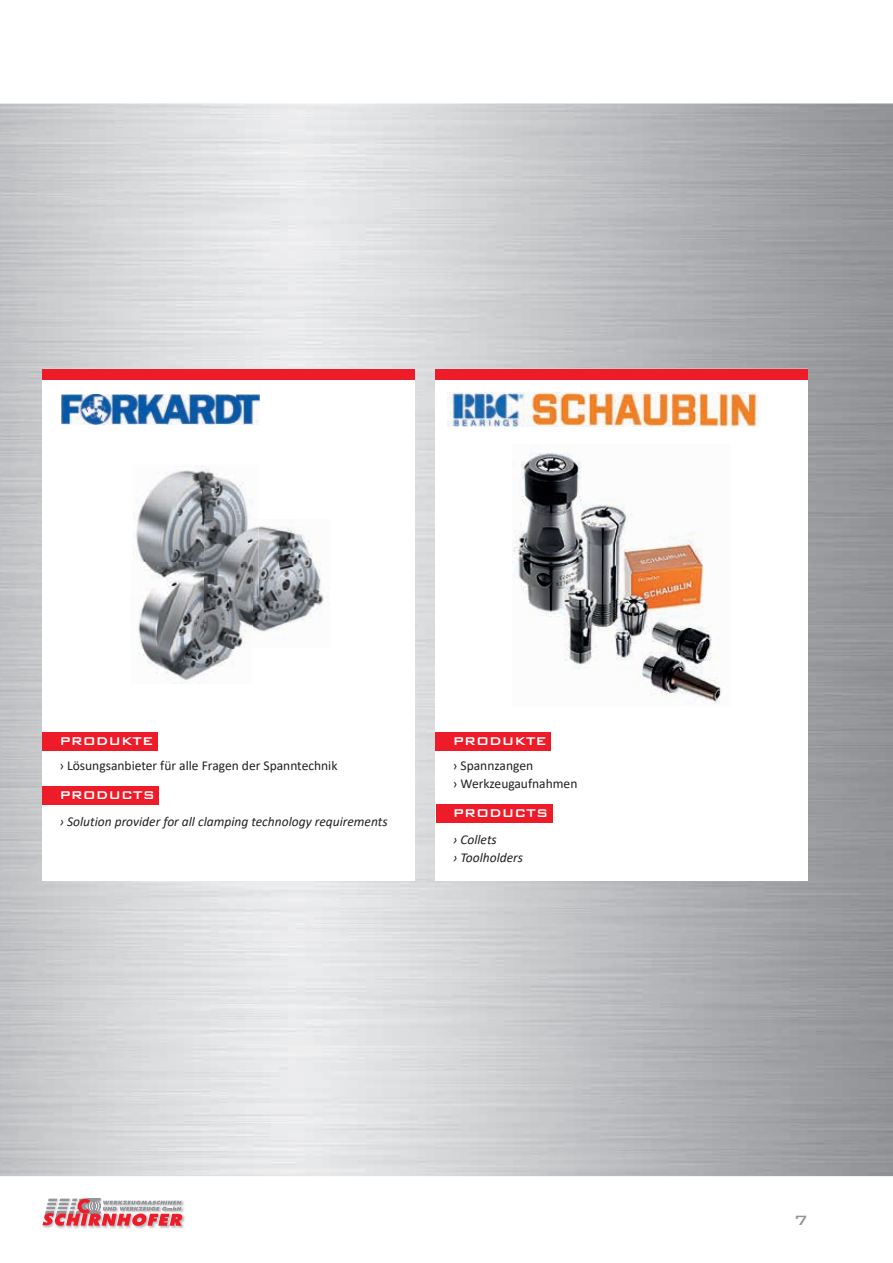
<style>
.page{position:relative;width:893px;height:1263px;background:#fff}
.page>*{position:absolute;margin:0;border:0;box-sizing:border-box;transform-origin:0 0}
.t1{font:500 18px "Bank Gothic BT";color:#939598}
.t2{font:500 15px "Bank Gothic BT";color:#fff}
.t3{font:13.5px/18px "Calibri";color:#231f20}
.t4{font:italic 13.5px/18px "Calibri";color:#231f20}
</style>
<div class="page">
<img style="left:0;top:104px;width:893px;height:1072px">
<div style="left:43px;top:369px;width:372px;height:511px;background:#fff"></div>
<div style="left:436px;top:369px;width:372px;height:511px;background:#fff"></div>
<img style="left:42px;top:1201px;width:143px;height:28px">
<svg style="left:43px;top:1198px;width:139px;height:28px;background:#d5969b"></svg>
<div style="left:43px;top:786px;width:116px;height:18px;background:#ee1b29"></div>
<div style="left:436px;top:804px;width:116px;height:18px;background:#ee1b29"></div>
<div style="left:43px;top:732px;width:115px;height:18px;background:#ee1b29"></div>
<div style="left:436px;top:732px;width:115px;height:18px;background:#ee1b29"></div>
<img style="left:448px;top:392px;width:311px;height:35px">
<img style="left:61px;top:394px;width:198px;height:31px">
<img style="left:513px;top:445px;width:209px;height:259px">
<img style="left:133px;top:465px;width:120px;height:98px">
<img style="left:252px;top:526px;width:78px;height:106px">
<img style="left:204px;top:519px;width:55px;height:77px">
<img style="left:138px;top:596px;width:97px;height:88px">
<img style="left:144px;top:563px;width:60px;height:33px">
<img style="left:204px;top:563px;width:48px;height:85px">
<div style="left:43px;top:369px;width:372px;height:11px;background:#ee1b29"></div>
<div style="left:436px;top:369px;width:372px;height:11px;background:#ee1b29"></div>
<p class="t2" style="left:60px;top:733px;width:95px">PRODUKTE</p>
<p class="t2" style="left:453px;top:733px;width:95px">PRODUKTE</p>
<p class="t3" style="left:60px;top:756px;width:279px">› Lösungsanbieter für alle Fragen der Spanntechnik</p>
<p class="t3" style="left:453px;top:756px;width:126px">› Spannzangen<br>› Werkzeugaufnahmen</p>
<p class="t4" style="left:60px;top:811px;width:330px">› Solution provider for all clamping technology requirements</p>
<p class="t4" style="left:453px;top:830px;width:72px">› Collets<br>› Toolholders</p>
<p class="t2" style="left:60px;top:787px;width:97px">PRODUCTS</p>
<p class="t2" style="left:453px;top:805px;width:97px">PRODUCTS</p>
<h1 class="t1" style="left:794px;top:1211px;width:15px">7</h1>
</div>
